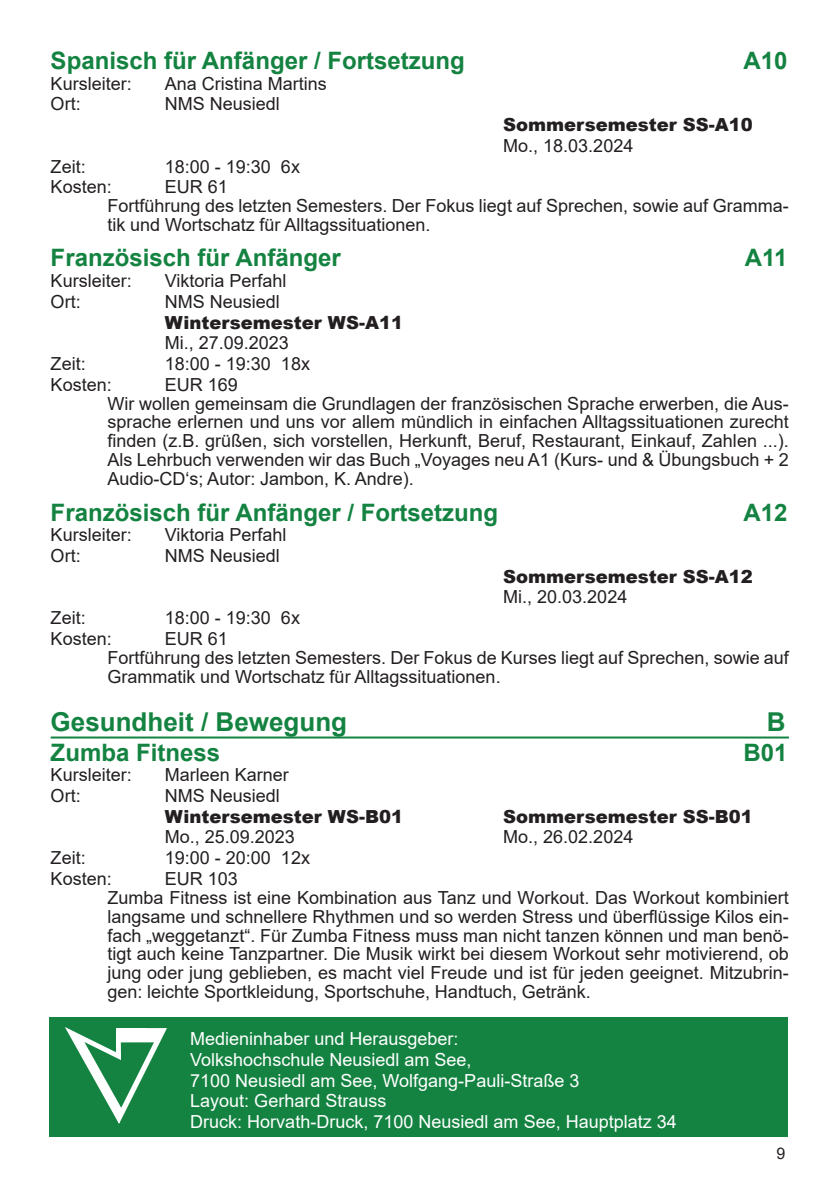
<style>
.page{position:relative;width:840px;height:1191px;background:#fff}
.page>*{position:absolute;margin:0;border:0;box-sizing:border-box;transform-origin:0 0}
.t1{font:700 26px "Arial";color:#148341}
.t2{font:700 24px "Arial";color:#148341}
.t3{font:18px/18.8px "Arial";color:#231f20}
.t4{font:18px/20.6px "Arial";color:#fff}
.t5{font:900 18px "Arial";color:#231f20}
.t6{font:16px "Arial";color:#231f20}
</style>
<div class="page">
<hr style="left:51px;top:736px;width:737px;height:2px;background:#148341">
<div style="left:50px;top:1017px;width:737px;height:119px;background:#148341"></div>
<svg style="left:65px;top:1027px;width:102px;height:96px"></svg>
<h2 class="t2" style="left:51px;top:44px;width:415px">Spanisch für Anfänger / Fortsetzung</h2>
<h2 class="t2" style="left:743px;top:44px;width:46px">A10</h2>
<p class="t3" style="left:51px;top:74px;width:83px">Kursleiter:</p>
<p class="t3" style="left:165px;top:74px;width:164px">Ana Cristina Martins</p>
<p class="t3" style="left:51px;top:95px;width:32px">Ort:</p>
<p class="t3" style="left:165px;top:95px;width:117px">NMS Neusiedl</p>
<p class="t5" style="left:503px;top:112px;width:251px">Sommersemester SS-A10</p>
<p class="t3" style="left:503px;top:136px;width:132px">Mo., 18.03.2024</p>
<p class="t3" style="left:51px;top:157px;width:37px">Zeit:</p>
<p class="t3" style="left:165px;top:157px;width:137px">18:00 - 19:30 6x</p>
<p class="t3" style="left:51px;top:177px;width:63px">Kosten:</p>
<p class="t3" style="left:107px;top:177px;width:682px;text-indent:57px">EUR 61<br>Fortführung des letzten Semesters. Der Fokus liegt auf Sprechen, sowie auf Gramma&shy;tik und Wortschatz für Alltagssituationen.</p>
<h2 class="t2" style="left:51px;top:241px;width:291px">Französisch für Anfänger</h2>
<h2 class="t2" style="left:744px;top:241px;width:44px">A11</h2>
<p class="t3" style="left:51px;top:271px;width:83px">Kursleiter:</p>
<p class="t3" style="left:165px;top:271px;width:123px">Viktoria Perfahl</p>
<p class="t3" style="left:51px;top:292px;width:32px">Ort:</p>
<p class="t3" style="left:165px;top:292px;width:117px">NMS Neusiedl</p>
<p class="t5" style="left:165px;top:309px;width:240px">Wintersemester WS-A11</p>
<p class="t3" style="left:165px;top:333px;width:126px">Mi., 27.09.2023</p>
<p class="t3" style="left:51px;top:354px;width:37px">Zeit:</p>
<p class="t3" style="left:165px;top:354px;width:147px">18:00 - 19:30 18x</p>
<p class="t3" style="left:51px;top:375px;width:63px">Kosten:</p>
<p class="t3" style="left:107px;top:375px;width:682px;text-indent:57px">EUR 169<br>Wir wollen gemeinsam die Grundlagen der französischen Sprache erwerben, die Aus&shy;sprache erlernen und uns vor allem mündlich in einfachen Alltagssituationen zurecht finden (z.B. grüßen, sich vorstellen, Herkunft, Beruf, Restaurant, Einkauf, Zahlen ...).<br>Als Lehrbuch verwenden wir das Buch „Voyages neu A1 (Kurs- und &amp; Übungsbuch + 2<br>Audio-CD‘s; Autor: Jambon, K. Andre).</p>
<h2 class="t2" style="left:51px;top:495px;width:449px">Französisch für Anfänger / Fortsetzung</h2>
<h2 class="t2" style="left:743px;top:495px;width:46px">A12</h2>
<p class="t3" style="left:51px;top:525px;width:83px">Kursleiter:</p>
<p class="t3" style="left:165px;top:525px;width:123px">Viktoria Perfahl</p>
<p class="t3" style="left:51px;top:546px;width:32px">Ort:</p>
<p class="t3" style="left:165px;top:546px;width:117px">NMS Neusiedl</p>
<p class="t5" style="left:503px;top:563px;width:251px">Sommersemester SS-A12</p>
<p class="t3" style="left:503px;top:587px;width:126px">Mi., 20.03.2024</p>
<p class="t3" style="left:51px;top:608px;width:37px">Zeit:</p>
<p class="t3" style="left:165px;top:608px;width:137px">18:00 - 19:30 6x</p>
<p class="t3" style="left:51px;top:629px;width:63px">Kosten:</p>
<p class="t3" style="left:107px;top:629px;width:682px;text-indent:57px">EUR 61<br>Fortführung des letzten Semesters. Der Fokus de Kurses liegt auf Sprechen, sowie auf<br>Grammatik und Wortschatz für Alltagssituationen.</p>
<h1 class="t1" style="left:51px;top:703px;width:298px">Gesundheit / Bewegung</h1>
<h1 class="t1" style="left:766px;top:703px;width:20px">B</h1>
<h2 class="t2" style="left:51px;top:735px;width:171px">Zumba Fitness</h2>
<h2 class="t2" style="left:743px;top:735px;width:46px">B01</h2>
<p class="t3" style="left:51px;top:765px;width:83px">Kursleiter:</p>
<p class="t3" style="left:165px;top:765px;width:126px">Marleen Karner</p>
<p class="t3" style="left:51px;top:786px;width:32px">Ort:</p>
<p class="t3" style="left:165px;top:786px;width:117px">NMS Neusiedl</p>
<p class="t5" style="left:165px;top:803px;width:240px">Wintersemester WS-B01</p>
<p class="t5" style="left:503px;top:803px;width:251px">Sommersemester SS-B01</p>
<p class="t3" style="left:165px;top:827px;width:132px">Mo., 25.09.2023</p>
<p class="t3" style="left:503px;top:827px;width:132px">Mo., 26.02.2024</p>
<p class="t3" style="left:51px;top:848px;width:37px">Zeit:</p>
<p class="t3" style="left:165px;top:848px;width:147px">19:00 - 20:00 12x</p>
<p class="t3" style="left:51px;top:869px;width:63px">Kosten:</p>
<p class="t3" style="left:107px;top:869px;width:682px;text-indent:57px">EUR 103<br>Zumba Fitness ist eine Kombination aus Tanz und Workout. Das Workout kombiniert langsame und schnellere Rhythmen und so werden Stress und überflüssige Kilos ein&shy;fach „weggetanzt“. Für Zumba Fitness muss man nicht tanzen können und man benö&shy;tigt auch keine Tanzpartner. Die Musik wirkt bei diesem Workout sehr motivierend, ob jung oder jung geblieben, es macht viel Freude und ist für jeden geeignet. Mitzubrin&shy;gen: leichte Sportkleidung, Sportschuhe, Handtuch, Getränk.</p>
<p class="t4" style="left:190px;top:1028px;width:488px">Medieninhaber und Herausgeber:<br>Volkshochschule Neusiedl am See,<br>7100 Neusiedl am See, Wolfgang-Pauli-Straße 3<br>Layout: Gerhard Strauss<br>Druck: Horvath-Druck, 7100 Neusiedl am See, Hauptplatz 34</p>
<p class="t6" style="left:776px;top:1142px;width:10px">9</p>
</div>
